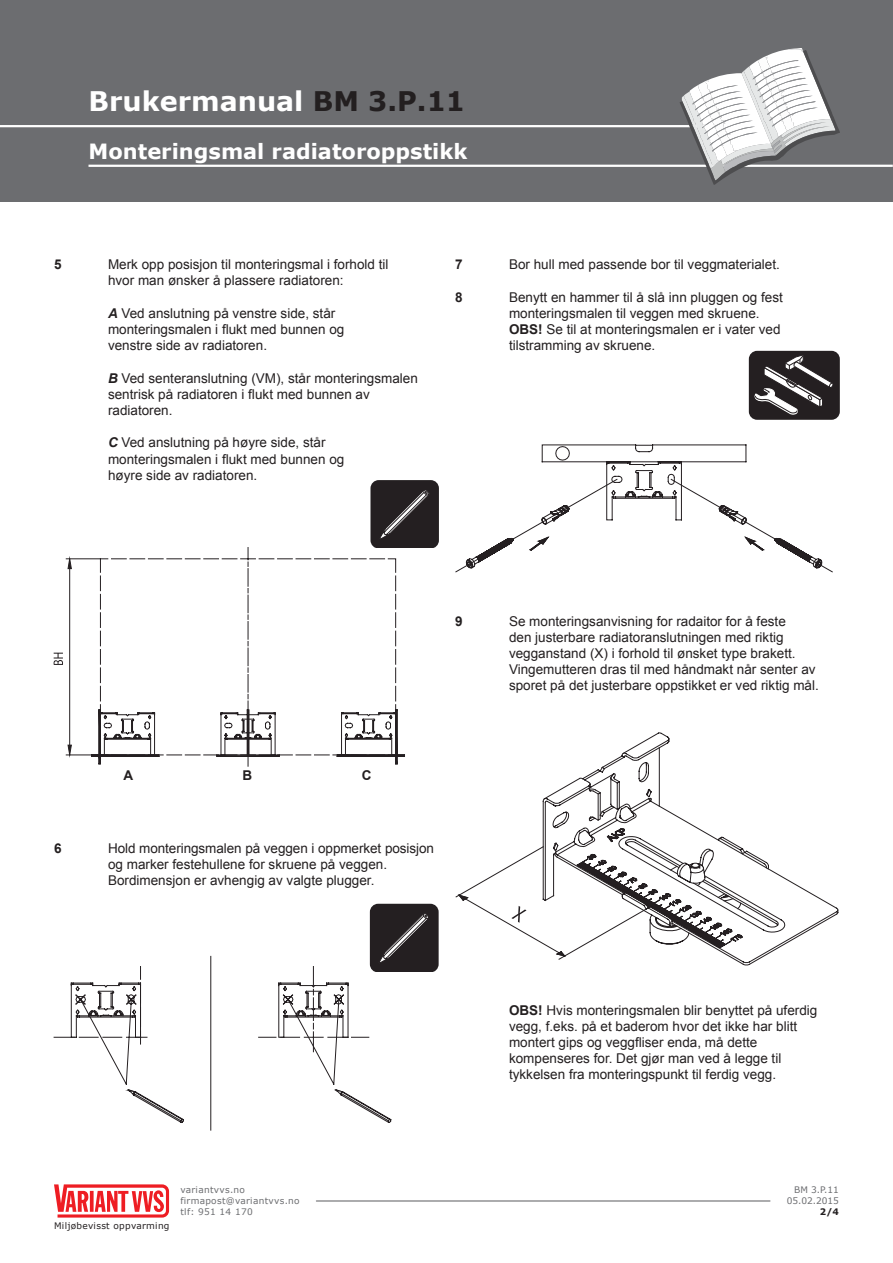
<style>
.page{position:relative;width:893px;height:1263px;background:#fff}
.page>*{position:absolute;margin:0;border:0;box-sizing:border-box;transform-origin:0 0}
.t1{font:700 27px "Verdana";color:#fff}
.t2{font:700 21px "Verdana";color:#fff}
.t3{font:13.5px/16.2px "Arial";color:#231f20}
.t4{font:700 13.5px "Arial";color:#231f20}
.t5{font:9px/10.8px "Verdana";letter-spacing:.03em;color:#6c6d70}
.t6{font:9px "Verdana";letter-spacing:.03em;color:#231f20}
.t7{font:9px/10.8px "Verdana";color:#6c6d70;text-align:right}
.t8{font:700 9px "Verdana";color:#231f20}
.s1{color:#231f20}
.s2{font-weight:700;font-style:italic}
.s3{font-weight:700}
</style>
<div class="page">
<div style="left:0;top:0;width:893px;height:201px;background:#6c6d70"></div>
<hr style="left:316px;top:1200px;width:454px;height:1px;background:#6c6d70">
<svg style="left:54px;top:1184px;width:115px;height:33px"></svg>
<hr style="left:88px;top:165px;width:805px;height:2px;background:#fff">
<hr style="left:0;top:125px;width:709px;height:2px;background:#fff">
<svg style="left:680px;top:48px;width:160px;height:137px"></svg>
<svg style="left:54px;top:558px;width:351px;height:208px"></svg>
<div style="left:370px;top:480px;width:68px;height:68px;background:#241f21;border-radius:8px"></div>
<svg style="left:380px;top:490px;width:49px;height:49px"></svg>
<svg style="left:54px;top:956px;width:315px;height:174px"></svg>
<div style="left:370px;top:904px;width:68px;height:68px;background:#241f21;border-radius:8px"></div>
<svg style="left:380px;top:913px;width:48px;height:49px"></svg>
<svg style="left:455px;top:444px;width:378px;height:128px"></svg>
<div style="left:749px;top:351px;width:90px;height:69px;background:#241f21;border-radius:8px"></div>
<svg style="left:755px;top:355px;width:78px;height:60px"></svg>
<svg style="left:735px;top:878px;width:103px;height:87px"></svg>
<svg style="left:455px;top:747px;width:331px;height:213px"></svg>
<h1 class="t1" style="left:88px;top:82px;width:378px">Brukermanual <span class="s1">BM 3.P.11</span></h1>
<h2 class="t2" style="left:88px;top:136px;width:381px">Monteringsmal radiatoroppstikk</h2>
<p class="t4" style="left:54px;top:255px;width:9px">5</p>
<p class="t3" style="left:108px;top:257px;width:282px">Merk opp posisjon til monteringsmal i forhold til</p>
<p class="t3" style="left:108px;top:273px;width:237px">hvor man ønsker å plassere radiatoren:</p>
<p class="t3" style="left:108px;top:305px;width:229px"><span class="s2">A</span> Ved anslutning på venstre side, står</p>
<p class="t3" style="left:108px;top:321px;width:238px">monteringsmalen i flukt med bunnen og</p>
<p class="t3" style="left:108px;top:338px;width:161px">venstre side av radiatoren.</p>
<p class="t3" style="left:108px;top:370px;width:311px"><span class="s2">B</span> Ved senteranslutning (VM), står monteringsmalen</p>
<p class="t3" style="left:108px;top:386px;width:263px">sentrisk på radiatoren i flukt med bunnen av</p>
<p class="t3" style="left:108px;top:402px;width:66px">radiatoren.</p>
<p class="t3" style="left:108px;top:435px;width:219px"><span class="s2">C</span> Ved anslutning på høyre side, står</p>
<p class="t3" style="left:108px;top:451px;width:238px">monteringsmalen i flukt med bunnen og</p>
<p class="t3" style="left:108px;top:467px;width:151px">høyre side av radiatoren.</p>
<p class="t4" style="left:455px;top:255px;width:9px">7</p>
<p class="t3" style="left:509px;top:257px;width:272px">Bor hull med passende bor til veggmaterialet.</p>
<p class="t4" style="left:455px;top:288px;width:9px">8</p>
<p class="t3" style="left:509px;top:289px;width:275px">Benytt en hammer til å slå inn pluggen og fest</p>
<p class="t3" style="left:509px;top:305px;width:252px">monteringsmalen til veggen med skruene.</p>
<p class="t3" style="left:509px;top:321px;width:273px"><span class="s3">OBS!</span> Se til at monteringsmalen er i vater ved</p>
<p class="t3" style="left:509px;top:338px;width:148px">tilstramming av skruene.</p>
<p class="t4" style="left:455px;top:612px;width:9px">9</p>
<p class="t3" style="left:509px;top:613px;width:278px">Se monteringsanvisning for radaitor for å feste</p>
<p class="t3" style="left:509px;top:629px;width:276px">den justerbare radiatoranslutningen med riktig</p>
<p class="t3" style="left:509px;top:645px;width:288px">vegganstand (X) i forhold til ønsket type brakett.</p>
<p class="t3" style="left:509px;top:662px;width:308px">Vingemutteren dras til med håndmakt når senter av</p>
<p class="t3" style="left:509px;top:678px;width:311px">sporet på det justerbare oppstikket er ved riktig mål.</p>
<p class="t4" style="left:124px;top:766px;width:11px">A</p>
<p class="t4" style="left:243px;top:766px;width:11px">B</p>
<p class="t4" style="left:362px;top:766px;width:11px">C</p>
<p class="t4" style="left:54px;top:839px;width:9px">6</p>
<p class="t3" style="left:108px;top:840px;width:328px">Hold monteringsmalen på veggen i oppmerket posisjon og marker festehullene for skruene på veggen.</p>
<p class="t3" style="left:108px;top:872px;width:268px">Bordimensjon er avhengig av valgte plugger.</p>
<p class="t6" style="left:54px;top:1219px;width:117px">Miljøbevisst oppvarming</p>
<p class="t5" style="left:180px;top:1184px;width:121px">variantvvs.no firmapost@variantvvs.no tlf: 951 14 170</p>
<p class="t3" style="left:509px;top:1002px;width:310px"><span class="s3">OBS!</span> Hvis monteringsmalen blir benyttet på uferdig</p>
<p class="t3" style="left:509px;top:1018px;width:290px">vegg, f.eks. på et baderom hvor det ikke har blitt</p>
<p class="t3" style="left:509px;top:1034px;width:250px">montert gips og veggfliser enda, må dette</p>
<p class="t3" style="left:509px;top:1050px;width:274px">kompenseres for. Det gjør man ved å legge til</p>
<p class="t3" style="left:509px;top:1067px;width:269px">tykkelsen fra monteringspunkt til ferdig vegg.</p>
<p class="t7" style="left:787px;top:1184px;width:54px">BM 3.P.11<br>05.02.2015</p>
<p class="t8" style="left:820px;top:1205px;width:20px">2/4</p>
</div>
